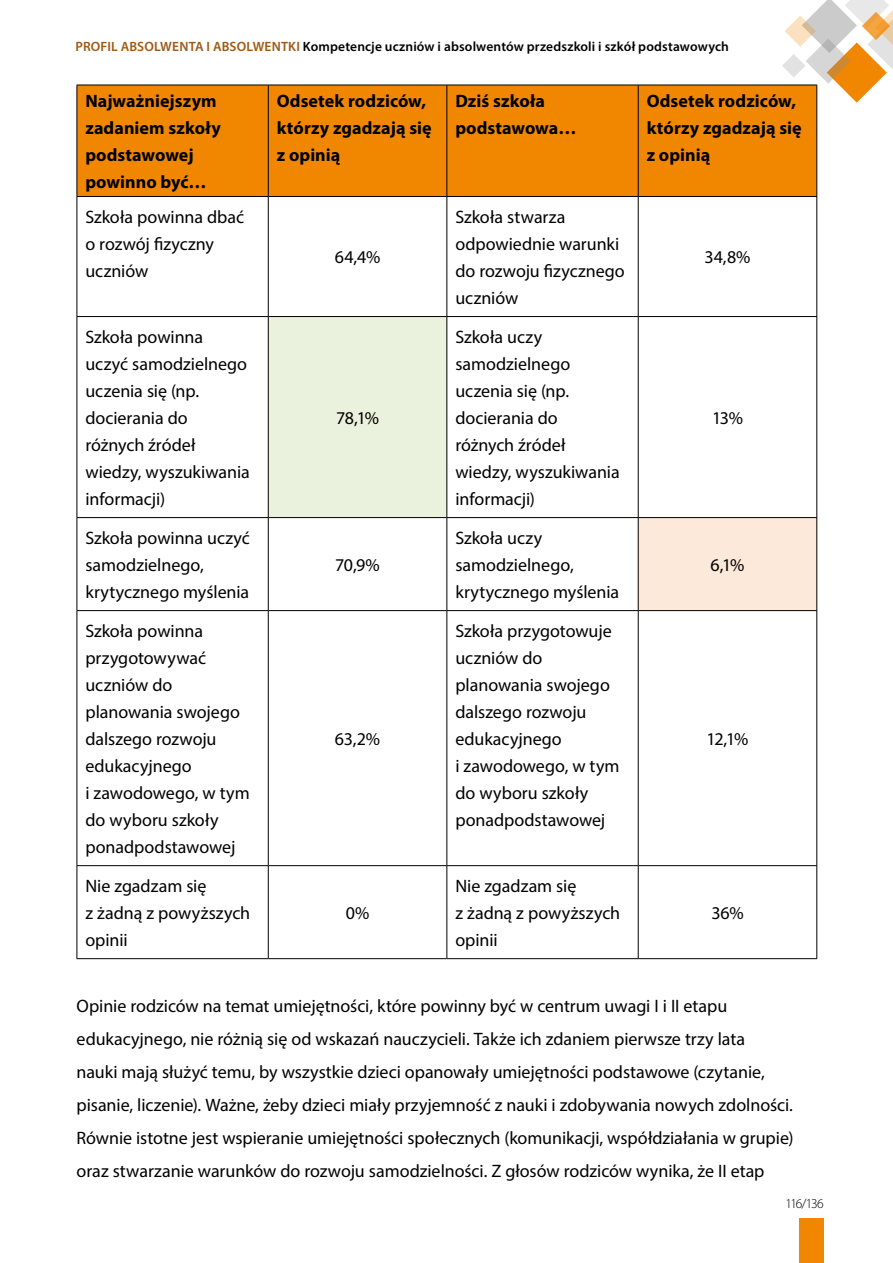
<style>
.page{position:relative;width:893px;height:1263px;background:#fff}
.page>*{position:absolute;margin:0;border:0;box-sizing:border-box;transform-origin:0 0}
.BODY_podstawowy_12p{font:18px/27px "Myriad Pro";color:#000}
.Naglowek_tabeli_BOLD{font:700 18px/27px "Myriad Pro";letter-spacing:.005em;color:#000}
.t1{font:600 13.5px "Myriad Pro";letter-spacing:.01em;color:#000}
.t2{font:300 13.5px "Myriad Pro";letter-spacing:-.095em;color:#000}
.s1{color:#a05914}
</style>
<div class="page">
<div style="left:799px;top:1218px;width:25px;height:45px;background:#f18700"></div>
<svg style="left:782px;top:0;width:111px;height:103px"></svg>
<div style="left:78px;top:86px;width:738px;height:110px;background:#f18700"></div>
<svg style="left:269px;top:317px;width:547px;height:293px"></svg>
<div style="left:638px;top:518px;width:179px;height:93px;background:#fde9d9"></div>
<hr style="left:77px;top:85px;width:191px;height:1px;background:#000">
<hr style="left:77px;top:85px;width:1px;height:111px;background:#000">
<hr style="left:268px;top:85px;width:179px;height:1px;background:#000">
<hr style="left:268px;top:85px;width:1px;height:111px;background:#000">
<hr style="left:447px;top:85px;width:191px;height:1px;background:#000">
<hr style="left:446px;top:85px;width:1px;height:111px;background:#000">
<hr style="left:638px;top:85px;width:179px;height:1px;background:#000">
<hr style="left:638px;top:85px;width:1px;height:111px;background:#000">
<hr style="left:816px;top:85px;width:1px;height:111px;background:#000">
<hr style="left:77px;top:196px;width:191px;height:1px;background:#000">
<hr style="left:268px;top:196px;width:179px;height:1px;background:#000">
<hr style="left:447px;top:196px;width:191px;height:1px;background:#000">
<hr style="left:638px;top:196px;width:179px;height:1px;background:#000">
<hr style="left:77px;top:197px;width:1px;height:119px;background:#000">
<hr style="left:268px;top:197px;width:1px;height:119px;background:#000">
<hr style="left:446px;top:197px;width:1px;height:119px;background:#000">
<hr style="left:638px;top:197px;width:1px;height:119px;background:#000">
<hr style="left:816px;top:197px;width:1px;height:119px;background:#000">
<hr style="left:77px;top:316px;width:191px;height:1px;background:#000">
<hr style="left:77px;top:317px;width:1px;height:200px;background:#000">
<hr style="left:268px;top:316px;width:179px;height:1px;background:#000">
<hr style="left:268px;top:317px;width:1px;height:200px;background:#000">
<hr style="left:447px;top:316px;width:191px;height:1px;background:#000">
<hr style="left:446px;top:317px;width:1px;height:200px;background:#000">
<hr style="left:638px;top:316px;width:179px;height:1px;background:#000">
<hr style="left:638px;top:317px;width:1px;height:200px;background:#000">
<hr style="left:816px;top:317px;width:1px;height:200px;background:#000">
<hr style="left:77px;top:517px;width:191px;height:1px;background:#000">
<hr style="left:77px;top:518px;width:1px;height:92px;background:#000">
<hr style="left:268px;top:517px;width:179px;height:1px;background:#000">
<hr style="left:268px;top:518px;width:1px;height:92px;background:#000">
<hr style="left:447px;top:517px;width:191px;height:1px;background:#000">
<hr style="left:446px;top:518px;width:1px;height:92px;background:#000">
<hr style="left:638px;top:517px;width:179px;height:1px;background:#000">
<hr style="left:638px;top:518px;width:1px;height:92px;background:#000">
<hr style="left:816px;top:518px;width:1px;height:92px;background:#000">
<hr style="left:77px;top:610px;width:191px;height:1px;background:#000">
<hr style="left:77px;top:611px;width:1px;height:254px;background:#000">
<hr style="left:268px;top:610px;width:179px;height:1px;background:#000">
<hr style="left:268px;top:611px;width:1px;height:254px;background:#000">
<hr style="left:447px;top:610px;width:191px;height:1px;background:#000">
<hr style="left:446px;top:611px;width:1px;height:254px;background:#000">
<hr style="left:638px;top:610px;width:179px;height:1px;background:#000">
<hr style="left:638px;top:611px;width:1px;height:254px;background:#000">
<hr style="left:816px;top:611px;width:1px;height:254px;background:#000">
<hr style="left:77px;top:865px;width:191px;height:1px;background:#000">
<hr style="left:77px;top:866px;width:1px;height:92px;background:#000">
<hr style="left:268px;top:865px;width:179px;height:1px;background:#000">
<hr style="left:268px;top:866px;width:1px;height:92px;background:#000">
<hr style="left:447px;top:865px;width:191px;height:1px;background:#000">
<hr style="left:446px;top:866px;width:1px;height:92px;background:#000">
<hr style="left:638px;top:865px;width:179px;height:1px;background:#000">
<hr style="left:638px;top:866px;width:1px;height:92px;background:#000">
<hr style="left:816px;top:866px;width:1px;height:92px;background:#000">
<hr style="left:77px;top:958px;width:191px;height:1px;background:#000">
<hr style="left:268px;top:958px;width:179px;height:1px;background:#000">
<hr style="left:447px;top:958px;width:191px;height:1px;background:#000">
<hr style="left:638px;top:958px;width:179px;height:1px;background:#000">
<p class="t1" style="left:75px;top:38px;width:655px"><span class="s1">PROFIL ABSOLWENTA I ABSOLWENTKI</span> Kompetencje uczniów i absolwentów przedszkoli i szkół podstawowych</p>
<h2 class="Naglowek_tabeli_BOLD" style="left:85px;top:87px;width:137px">Najważniejszym zadaniem szkoły podstawowej powinno być…</h2>
<h2 class="Naglowek_tabeli_BOLD" style="left:277px;top:87px;width:156px">Odsetek rodziców, którzy zgadzają się z opinią</h2>
<h2 class="Naglowek_tabeli_BOLD" style="left:455px;top:87px;width:122px">Dziś szkoła podstawowa…</h2>
<h2 class="Naglowek_tabeli_BOLD" style="left:647px;top:87px;width:156px">Odsetek rodziców, którzy zgadzają się z opinią</h2>
<p class="BODY_podstawowy_12p" style="left:85px;top:203px;width:160px">Szkoła powinna dbać o rozwój fizyczny uczniów</p>
<p class="BODY_podstawowy_12p" style="left:455px;top:203px;width:171px">Szkoła stwarza odpowiednie warunki do rozwoju fizycznego uczniów</p>
<p class="BODY_podstawowy_12p" style="left:335px;top:243px;width:47px">64,4%</p>
<p class="BODY_podstawowy_12p" style="left:705px;top:243px;width:47px">34,8%</p>
<p class="BODY_podstawowy_12p" style="left:85px;top:323px;width:166px">Szkoła powinna uczyć samodzielnego uczenia się (np. docierania do różnych źródeł wiedzy, wyszukiwania informacji)</p>
<p class="BODY_podstawowy_12p" style="left:85px;top:524px;width:166px">Szkoła powinna uczyć samodzielnego, krytycznego myślenia</p>
<p class="BODY_podstawowy_12p" style="left:85px;top:617px;width:166px">Szkoła powinna przygotowywać uczniów do planowania swojego dalszego rozwoju edukacyjnego<br>i zawodowego, w tym do wyboru szkoły ponadpodstawowej</p>
<p class="BODY_podstawowy_12p" style="left:85px;top:872px;width:166px">Nie zgadzam się<br>z żadną z powyższych opinii</p>
<p class="BODY_podstawowy_12p" style="left:336px;top:404px;width:44px">78,1%</p>
<p class="BODY_podstawowy_12p" style="left:335px;top:551px;width:46px">70,9%</p>
<p class="BODY_podstawowy_12p" style="left:335px;top:725px;width:47px">63,2%</p>
<p class="BODY_podstawowy_12p" style="left:346px;top:899px;width:25px">0%</p>
<p class="BODY_podstawowy_12p" style="left:455px;top:323px;width:166px">Szkoła uczy samodzielnego uczenia się (np. docierania do różnych źródeł wiedzy, wyszukiwania informacji)</p>
<p class="BODY_podstawowy_12p" style="left:455px;top:524px;width:165px">Szkoła uczy samodzielnego, krytycznego myślenia</p>
<p class="BODY_podstawowy_12p" style="left:455px;top:617px;width:166px">Szkoła przygotowuje uczniów do planowania swojego dalszego rozwoju edukacyjnego<br>i zawodowego, w tym do wyboru szkoły ponadpodstawowej</p>
<p class="BODY_podstawowy_12p" style="left:455px;top:872px;width:166px">Nie zgadzam się<br>z żadną z powyższych opinii</p>
<p class="BODY_podstawowy_12p" style="left:712px;top:404px;width:33px">13%</p>
<p class="BODY_podstawowy_12p" style="left:710px;top:551px;width:36px">6,1%</p>
<p class="BODY_podstawowy_12p" style="left:707px;top:725px;width:43px">12,1%</p>
<p class="BODY_podstawowy_12p" style="left:711px;top:899px;width:34px">36%</p>
<p class="BODY_podstawowy_12p" style="left:77px;top:989px;width:718px;line-height:33px">Opinie rodziców na temat umiejętności, które powinny być w centrum uwagi I i II etapu edukacyjnego, nie różnią się od wskazań nauczycieli. Także ich zdaniem pierwsze trzy lata<br>nauki mają służyć temu, by wszystkie dzieci opanowały umiejętności podstawowe (czytanie, pisanie, liczenie). Ważne, żeby dzieci miały przyjemność z nauki i zdobywania nowych zdolności.<br>Równie istotne jest wspieranie umiejętności społecznych (komunikacji, współdziałania w grupie) oraz stwarzanie warunków do rozwoju samodzielności. Z głosów rodziców wynika, że II etap</p>
<p class="t2" style="left:786px;top:1195px;width:40px">116/136</p>
</div>
